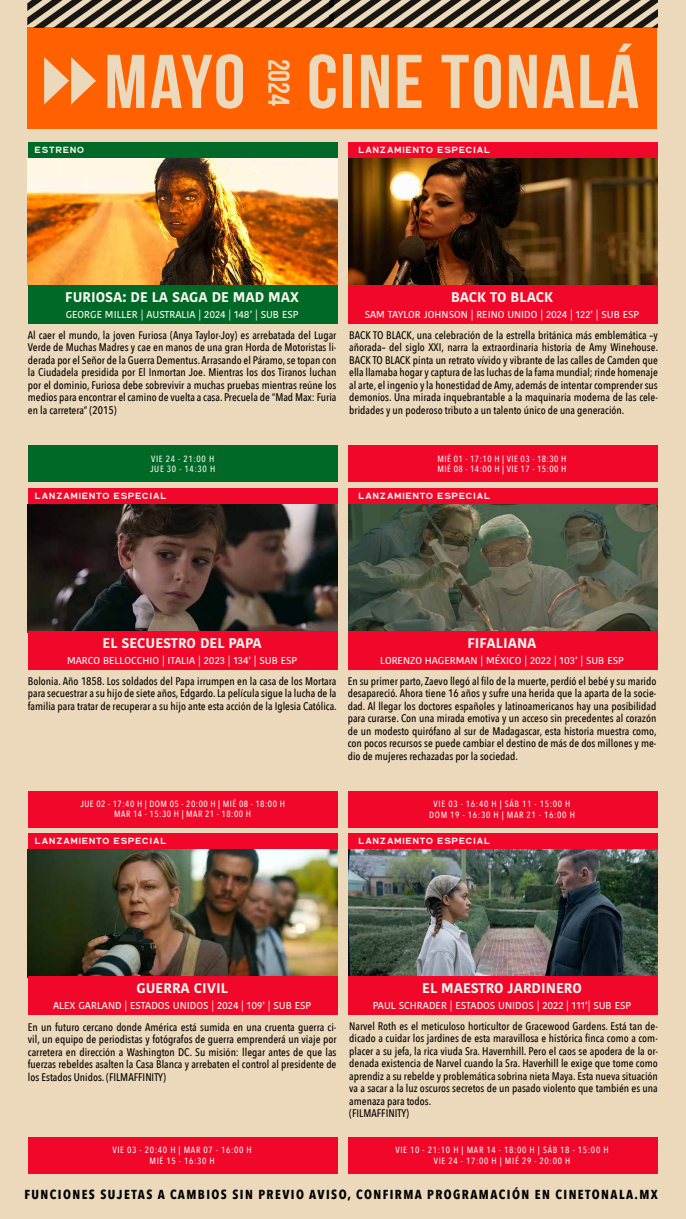
<style>
.page{position:relative;width:686px;height:1219px;background:#fff}
.page>*{position:absolute;margin:0;border:0;box-sizing:border-box;transform-origin:0 0}
.t1{font:76px "Bebas Neue";letter-spacing:.03em;color:#ecd9bb;scale:1.05 1}
.t2{font:30px "Bebas Neue";color:#ecd9bb}
.t3{font:700 14px "Kohinoor Bangla";color:#faf5ee}
.t4{font:700 13px "Avenir Next Condensed";letter-spacing:.11em;color:#000}
.t5{font:500 11px/12.5px "Avenir Next Condensed";color:#000;text-align:justify}
.t6{font:500 10px "Kohinoor Bangla";color:#faf5ee}
.t7{font:10px "Double Porter 3";letter-spacing:.1em;color:#faf5ee}
.t8{font:500 9px/10.8px "Avenir Next Condensed";letter-spacing:.075em;color:#faf5ee;text-align:center}
.t9{font:500 9px/10.8px "Avenir Next Condensed";letter-spacing:.05em;color:#faf5ee;text-align:center}
</style>
<div class="page">
<div style="left:0;top:0;width:685px;height:1219px;background:#ecd9bb"></div>
<div style="left:28px;top:445px;width:309px;height:37px;background:#006927"></div>
<div style="left:348px;top:445px;width:309px;height:37px;background:#f1072a"></div>
<div style="left:28px;top:792px;width:309px;height:36px;background:#f1072a"></div>
<div style="left:348px;top:792px;width:309px;height:36px;background:#f1072a"></div>
<div style="left:28px;top:1137px;width:309px;height:36px;background:#f1072a"></div>
<div style="left:348px;top:1137px;width:309px;height:36px;background:#f1072a"></div>
<div style="left:28px;top:142px;width:309px;height:17px;background:#006927"></div>
<div style="left:348px;top:142px;width:309px;height:17px;background:#f1072a"></div>
<div style="left:28px;top:488px;width:309px;height:17px;background:#f1072a"></div>
<div style="left:348px;top:488px;width:309px;height:17px;background:#f1072a"></div>
<div style="left:28px;top:833px;width:309px;height:17px;background:#f1072a"></div>
<div style="left:348px;top:833px;width:309px;height:17px;background:#f1072a"></div>
<img style="left:28px;top:158px;width:309px;height:127px">
<img style="left:28px;top:505px;width:309px;height:126px">
<img style="left:28px;top:850px;width:309px;height:126px">
<img style="left:348px;top:158px;width:309px;height:127px">
<img style="left:348px;top:505px;width:309px;height:126px">
<img style="left:348px;top:850px;width:309px;height:126px">
<div style="left:28px;top:28px;width:628px;height:101px;background:#ff6100"></div>
<img style="left:28px;top:0;width:301px;height:28px">
<img style="left:329px;top:0;width:327px;height:28px">
<div style="left:28px;top:976px;width:309px;height:39px;background:#f1072a"></div>
<div style="left:348px;top:976px;width:309px;height:39px;background:#f1072a"></div>
<div style="left:28px;top:631px;width:309px;height:39px;background:#f1072a"></div>
<div style="left:348px;top:631px;width:309px;height:39px;background:#f1072a"></div>
<div style="left:28px;top:285px;width:309px;height:39px;background:#006927"></div>
<div style="left:348px;top:285px;width:309px;height:39px;background:#f1072a"></div>
<p class="t7" style="left:35px;top:144px;width:51px">ESTRENO</p>
<h1 class="t1" style="left:104px;top:40px;width:510px">MAYO CINE TONALÁ</h1>
<h2 class="t2" style="left:295px;top:59px;width:49px;rotate:90deg">2024</h2>
<p class="t7" style="left:358px;top:144px;width:133px">LANZAMIENTO ESPECIAL</p>
<p class="t3" style="left:65px;top:285px;width:235px">FURIOSA: DE LA SAGA DE MAD MAX</p>
<p class="t6" style="left:66px;top:306px;width:234px">GEORGE MILLER | AUSTRALIA | 2024 | 148’ | SUB ESP</p>
<p class="t5" style="left:28px;top:328px;width:310px">Al caer el mundo, la joven Furiosa (Anya Taylor-Joy) es arrebatada del Lugar Verde de Muchas Madres y cae en manos de una gran Horda de Motoristas li&shy;derada por el Señor de la Guerra Dementus. Arrasando el Páramo, se topan con la Ciudadela presidida por El Inmortan Joe. Mientras los dos Tiranos luchan por el dominio, Furiosa debe sobrevivir a muchas pruebas mientras reúne los medios para encontrar el camino de vuelta a casa. Precuela de “Mad Max: Furia en la carretera” (2015)</p>
<p class="t3" style="left:450px;top:285px;width:103px">BACK TO BLACK</p>
<p class="t6" style="left:364px;top:306px;width:276px">SAM TAYLOR JOHNSON | REINO UNIDO | 2024 | 122’ | SUB ESP</p>
<p class="t5" style="left:349px;top:328px;width:310px">BACK TO BLACK, una celebración de la estrella británica más emblemática –y añorada– del siglo XXI, narra la extraordinaria historia de Amy Winehouse.<br>BACK TO BLACK pinta un retrato vívido y vibrante de las calles de Camden que ella llamaba hogar y captura de las luchas de la fama mundial; rinde homenaje al arte, el ingenio y la honestidad de Amy, además de intentar comprender sus demonios. Una mirada inquebrantable a la maquinaria moderna de las cele&shy;bridades y un poderoso tributo a un talento único de una generación.</p>
<p class="t8" style="left:150px;top:453px;width:67px;text-align:left">VIE 24 - 21:00 H<br>JUE 30 - 14:30 H</p>
<p class="t7" style="left:35px;top:490px;width:133px">LANZAMIENTO ESPECIAL</p>
<p class="t9" style="left:437px;top:453px;width:130px;text-align:left">MIÉ 01 - 17:10 H | VIE 03 - 18:30 H<br>MIÉ 08 - 14:00 H | VIE 17 - 15:00 H</p>
<p class="t7" style="left:358px;top:490px;width:133px">LANZAMIENTO ESPECIAL</p>
<p class="t3" style="left:102px;top:631px;width:161px">EL SECUESTRO DEL PAPA</p>
<p class="t6" style="left:67px;top:652px;width:231px">MARCO BELLOCCHIO | ITALIA | 2023 | 134’ | SUB ESP</p>
<p class="t5" style="left:28px;top:675px;width:310px">Bolonia. Año 1858. Los soldados del Papa irrumpen en la casa de los Mortara para secuestrar a su hijo de siete años, Edgardo. La película sigue la lucha de la familia para tratar de recuperar a su hijo ante esta acción de la Iglesia Católica.</p>
<p class="t3" style="left:467px;top:631px;width:71px">FIFALIANA</p>
<p class="t6" style="left:380px;top:652px;width:245px">LORENZO HAGERMAN | MÉXICO | 2022 | 103’ | SUB ESP</p>
<p class="t5" style="left:347px;top:675px;width:310px">En su primer parto, Zaevo llegó al filo de la muerte, perdió el bebé y su marido desapareció. Ahora tiene 16 años y sufre una herida que la aparta de la socie&shy;dad. Al llegar los doctores españoles y latinoamericanos hay una posibilidad para curarse. Con una mirada emotiva y un acceso sin precedentes al corazón de un modesto quirófano al sur de Madagascar, esta historia muestra como, con pocos recursos se puede cambiar el destino de más de dos millones y me&shy;dio de mujeres rechazadas por la sociedad.</p>
<p class="t9" style="left:80px;top:798px;width:206px">JUE 02 - 17:40 H | DOM 05 - 20:00 H | MIÉ 08 - 18:00 H<br>MAR 14 - 15:30 H | MAR 21 - 18:00 H</p>
<p class="t7" style="left:35px;top:835px;width:133px">LANZAMIENTO ESPECIAL</p>
<p class="t8" style="left:429px;top:798px;width:147px">VIE 03 - 16:40 H | SÁB 11 - 15:00 H<br>DOM 19 - 16:30 H | MAR 21 - 16:00 H</p>
<p class="t7" style="left:358px;top:835px;width:133px">LANZAMIENTO ESPECIAL</p>
<p class="t3" style="left:136px;top:976px;width:93px">GUERRA CIVIL</p>
<p class="t6" style="left:53px;top:998px;width:259px">ALEX GARLAND | ESTADOS UNIDOS | 2024 | 109’ | SUB ESP</p>
<p class="t3" style="left:422px;top:976px;width:161px">EL MAESTRO JARDINERO</p>
<p class="t6" style="left:372px;top:998px;width:260px">PAUL SCHRADER | ESTADOS UNIDOS | 2022 | 111’| SUB ESP</p>
<p class="t5" style="left:28px;top:1021px;width:310px">En un futuro cercano donde América está sumida en una cruenta guerra ci&shy;vil, un equipo de periodistas y fotógrafos de guerra emprenderá un viaje por carretera en dirección a Washington DC. Su misión: llegar antes de que las fuerzas rebeldes asalten la Casa Blanca y arrebaten el control al presidente de los Estados Unidos. (FILMAFFINITY)</p>
<p class="t5" style="left:349px;top:1020px;width:310px;text-align:left">Narvel Roth es el meticuloso horticultor de Gracewood Gardens. Está tan de&shy;dicado a cuidar los jardines de esta maravillosa e histórica finca como a com&shy;placer a su jefa, la rica viuda Sra. Havernhill. Pero el caos se apodera de la or&shy;denada existencia de Narvel cuando la Sra. Haverhill le exige que tome como aprendiz a su rebelde y problemática sobrina nieta Maya. Esta nueva situación va a sacar a la luz oscuros secretos de un pasado violento que también es una amenaza para todos.<br>(FILMAFFINITY)</p>
<p class="t8" style="left:112px;top:1144px;width:141px">VIE 03 - 20:40 H | MAR 07 - 16:00 H<br>MIÉ 15 - 16:30 H</p>
<p class="t8" style="left:395px;top:1144px;width:214px">VIE 10 - 21:10 H | MAR 14 - 18:00 H | SÁB 18 - 15:00 H<br>VIE 24 - 17:00 H | MIÉ 29 - 20:00 H</p>
<p class="t4" style="left:24px;top:1186px;width:634px">FUNCIONES SUJETAS A CAMBIOS SIN PREVIO AVISO, CONFIRMA PROGRAMACIÓN EN CINETONALA.MX</p>
</div>
